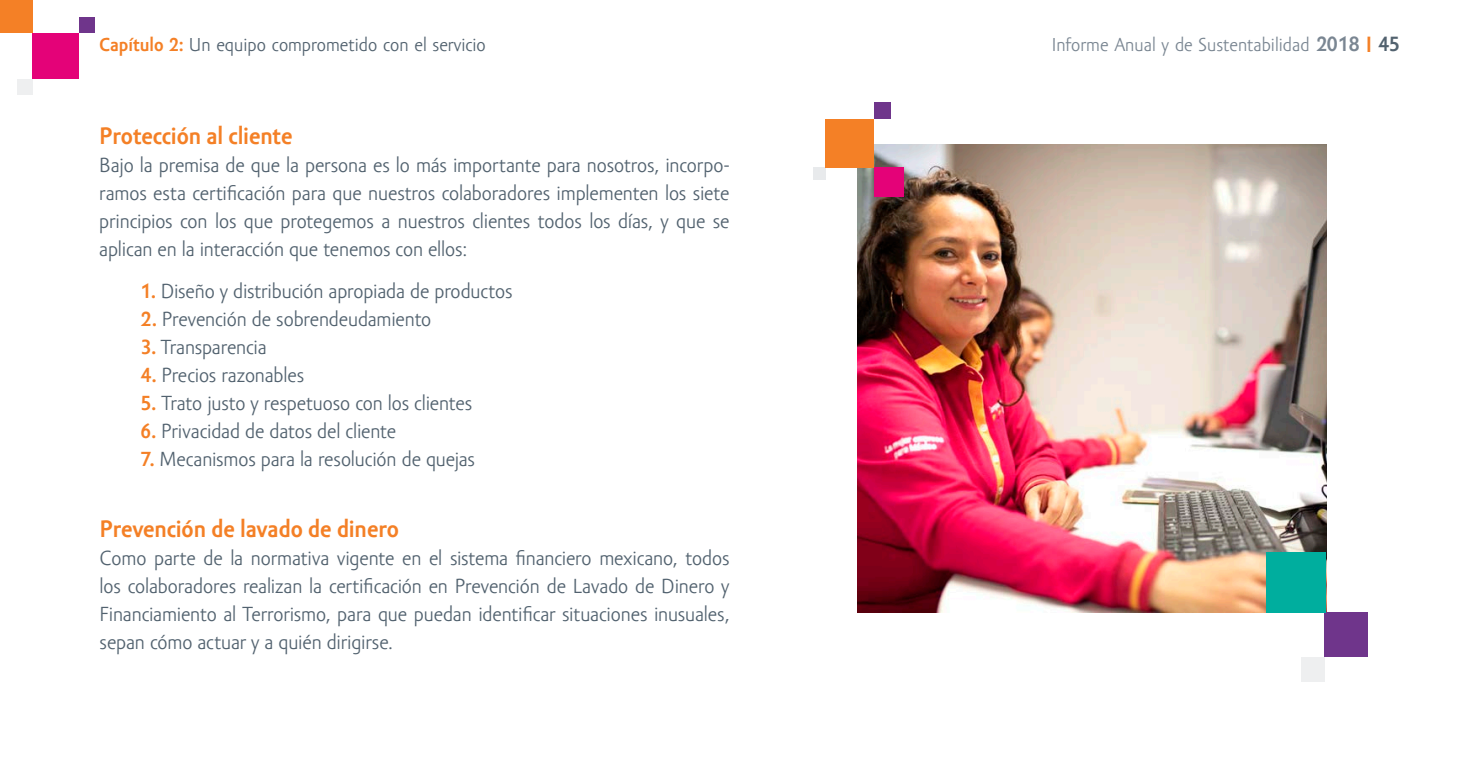
<style>
.page{position:relative;width:1474px;height:779px;background:#fff}
.page>*{position:absolute;margin:0;border:0;box-sizing:border-box;transform-origin:0 0}
.Cuerpo_de_texto{font:700 24.5px "Amor Sans Pro";letter-spacing:-.005em;color:#f48026}
.Cuerpo_de_texto-2{font:21px/28px "Amor Sans Pro";letter-spacing:-.01em;color:#52626f;text-align:justify}
.t1{font:19.25px "Amor Sans Pro";color:#52626f}
.t2{font:19.25px "Amor Sans Pro";color:#7a8692}
.s1{font-weight:700;color:#f48026}
.s2{font-weight:700;font-size:21.18px}
.s3{font-weight:700;font-size:22.75px;color:#f48026}
.s4{font-weight:700;font-size:21.18px;color:#52626f}
</style>
<div class="page">
<div style="left:0;top:0;width:33px;height:33px;background:#f48026"></div>
<div style="left:17px;top:79px;width:16px;height:15px;background:#eeeff0"></div>
<div style="left:79px;top:17px;width:16px;height:16px;background:#6f358b"></div>
<div style="left:33px;top:33px;width:46px;height:46px;background:#e40278"></div>
<img style="left:857px;top:144px;width:469px;height:469px">
<div style="left:813px;top:167px;width:12px;height:12px;background:#e8eaec"></div>
<div style="left:874px;top:103px;width:16px;height:16px;background:#6f358b"></div>
<div style="left:825px;top:119px;width:49px;height:48px;background:#f48026"></div>
<div style="left:874px;top:167px;width:29px;height:30px;background:#e40278"></div>
<div style="left:1324px;top:612px;width:43px;height:45px;background:#6f358b"></div>
<div style="left:1266px;top:552px;width:59px;height:60px;background:#00ae9e"></div>
<div style="left:1301px;top:657px;width:24px;height:24px;background:#eeeff0"></div>
<p class="t1" style="left:99px;top:34px;width:388px"><span class="s1">Capítulo 2:</span> Un equipo comprometido con el servicio</p>
<p class="Cuerpo_de_texto" style="left:99px;top:123px;width:195px">Protección al cliente</p>
<p class="Cuerpo_de_texto-2" style="left:99px;top:152px;width:632px">Bajo la premisa de que la persona es lo más importante para nosotros, incorpo&shy;ramos esta certificación para que nuestros colaboradores implementen los siete principios con los que protegemos a nuestros clientes todos los días, y que se aplican en la interacción que tenemos con ellos:</p>
<p class="Cuerpo_de_texto-2" style="left:140px;top:278px;width:374px"><span class="s1">1.</span> Diseño y distribución apropiada de productos</p>
<p class="Cuerpo_de_texto-2" style="left:140px;top:306px;width:292px"><span class="s1">2.</span> Prevención de sobrendeudamiento</p>
<p class="Cuerpo_de_texto-2" style="left:140px;top:334px;width:128px"><span class="s1">3.</span> Transparencia</p>
<p class="Cuerpo_de_texto-2" style="left:140px;top:362px;width:165px"><span class="s1">4.</span> Precios razonables</p>
<p class="Cuerpo_de_texto-2" style="left:140px;top:390px;width:333px"><span class="s1">5.</span> Trato justo y respetuoso con los clientes</p>
<p class="Cuerpo_de_texto-2" style="left:140px;top:418px;width:257px"><span class="s1">6.</span> Privacidad de datos del cliente</p>
<p class="Cuerpo_de_texto-2" style="left:140px;top:446px;width:336px"><span class="s1">7.</span> Mecanismos para la resolución de quejas</p>
<p class="Cuerpo_de_texto" style="left:100px;top:515px;width:301px">Prevención de lavado de dinero</p>
<p class="Cuerpo_de_texto-2" style="left:100px;top:544px;width:631px">Como parte de la normativa vigente en el sistema financiero mexicano, todos los colaboradores realizan la certificación en Prevención de Lavado de Dinero y Financiamiento al Terrorismo, para que puedan identificar situaciones inusuales, sepan cómo actuar y a quién dirigirse.</p>
<p class="t2" style="left:1051px;top:34px;width:349px">Informe Anual y de Sustentabilidad <span class="s2">2018</span> <span class="s3">I</span> <span class="s4">45</span></p>
</div>
